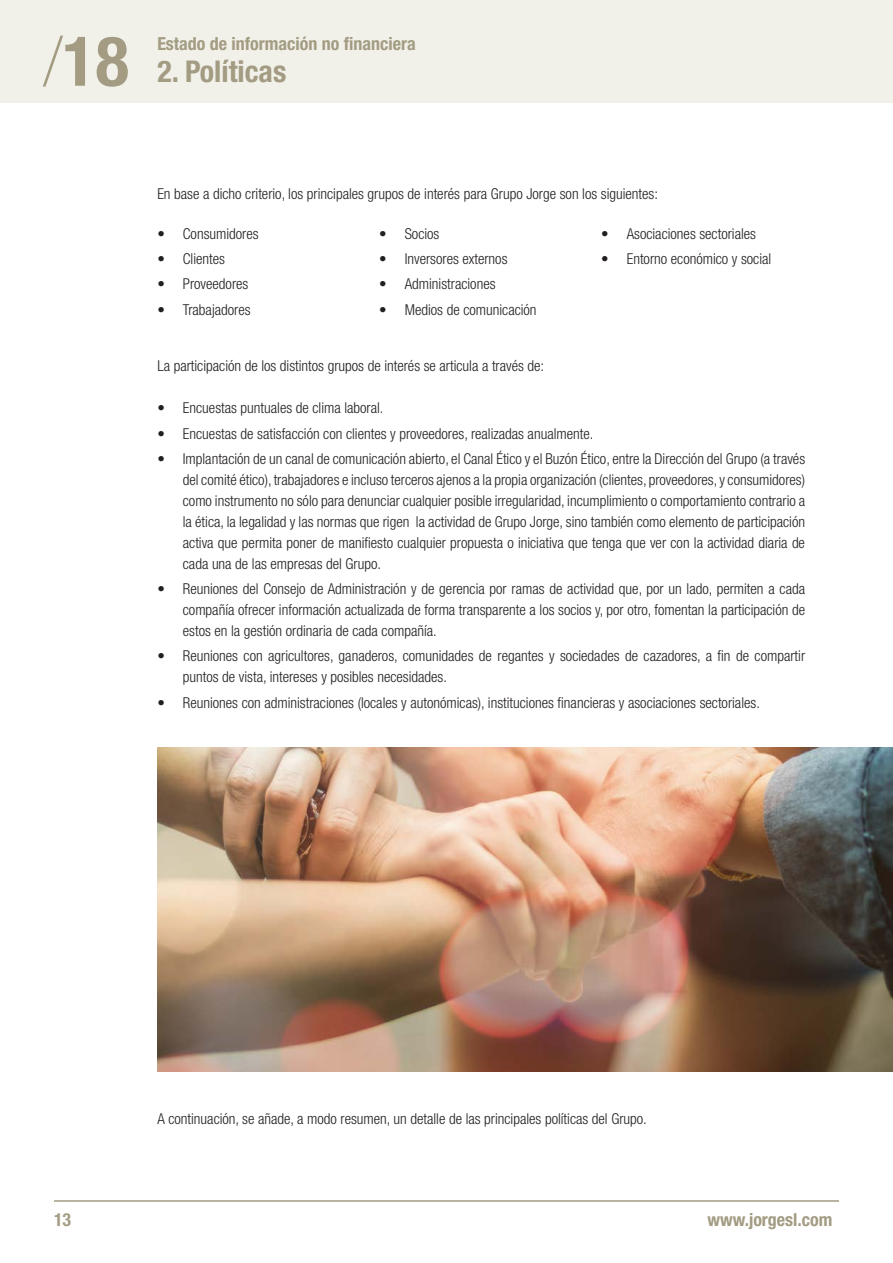
<style>
.page{position:relative;width:893px;height:1263px;background:#fff}
.page>*{position:absolute;margin:0;border:0;box-sizing:border-box;transform-origin:0 0}
.t1{font:700 condensed 69px "Helvetica Neue LT Std";color:#a39c82}
.t2{font:700 condensed 30px "Helvetica Neue LT Std";color:#a39c82}
.t3{font:700 condensed 18px "Helvetica Neue LT Std";color:#a39c82}
.lista_menos_interlin{font:300 condensed 15px/21px "Helvetica Neue LT Std";color:#231f20;text-align:justify}
.párrafo{font:300 condensed 15px "Helvetica Neue LT Std";color:#231f20}
.lista{font:300 condensed 15px "Helvetica Neue LT Std";color:#231f20}
.s1{font-weight:100}
</style>
<div class="page">
<div style="left:0;top:0;width:893px;height:102px;background:#f1f0e9"></div>
<hr style="left:54px;top:1200px;width:785px;height:2px;background:#a39c82">
<img style="left:157px;top:748px;width:735px;height:324px">
<h1 class="t1" style="left:43px;top:19px;width:87px"><span class="s1">/</span>18</h1>
<p class="t3" style="left:157px;top:33px;width:260px">Estado de información no financiera</p>
<p class="t2" style="left:157px;top:53px;width:131px">2. Políticas</p>
<p class="párrafo" style="left:157px;top:185px;width:502px">En base a dicho criterio, los principales grupos de interés para Grupo Jorge son los siguientes:</p>
<p class="lista_menos_interlin" style="left:157px;top:223px;width:103px">• Consumidores</p>
<p class="lista_menos_interlin" style="left:157px;top:248px;width:69px">• Clientes</p>
<p class="lista_menos_interlin" style="left:157px;top:273px;width:93px">• Proveedores</p>
<p class="lista_menos_interlin" style="left:157px;top:299px;width:95px">• Trabajadores</p>
<p class="lista_menos_interlin" style="left:379px;top:223px;width:62px">• Socios</p>
<p class="lista_menos_interlin" style="left:379px;top:248px;width:130px">• Inversores externos</p>
<p class="lista_menos_interlin" style="left:379px;top:273px;width:118px">• Administraciones</p>
<p class="lista_menos_interlin" style="left:379px;top:299px;width:159px">• Medios de comunicación</p>
<p class="lista_menos_interlin" style="left:601px;top:223px;width:156px">• Asociaciones sectoriales</p>
<p class="lista_menos_interlin" style="left:601px;top:248px;width:172px">• Entorno económico y social</p>
<p class="párrafo" style="left:157px;top:357px;width:388px">La participación de los distintos grupos de interés se articula a través de:</p>
<p class="lista_menos_interlin" style="left:157px;top:397px;width:228px">• Encuestas puntuales de clima laboral.</p>
<p class="lista_menos_interlin" style="left:157px;top:423px;width:438px">• Encuestas de satisfacción con clientes y proveedores, realizadas anualmente.</p>
<p class="lista_menos_interlin" style="left:183px;top:448px;width:624px;text-indent:-26px">• Implantación de un canal de comunicación abierto, el Canal Ético y el Buzón Ético, entre la Dirección del Grupo (a través del comité ético), trabajadores e incluso terceros ajenos a la propia organización (clientes, proveedores, y consumidores) como instrumento no sólo para denunciar cualquier posible irregularidad, incumplimiento o comportamiento contrario a la ética, la legalidad y las normas que rigen la actividad de Grupo Jorge, sino también como elemento de participación activa que permita poner de manifiesto cualquier propuesta o iniciativa que tenga que ver con la actividad diaria de cada una de las empresas del Grupo.</p>
<p class="lista_menos_interlin" style="left:183px;top:578px;width:624px;text-indent:-26px">• Reuniones del Consejo de Administración y de gerencia por ramas de actividad que, por un lado, permiten a cada compañía ofrecer información actualizada de forma transparente a los socios y, por otro, fomentan la participación de estos en la gestión ordinaria de cada compañía.</p>
<p class="lista_menos_interlin" style="left:183px;top:645px;width:624px;text-indent:-26px">• Reuniones con agricultores, ganaderos, comunidades de regantes y sociedades de cazadores, a fin de compartir puntos de vista, intereses y posibles necesidades.</p>
<p class="lista" style="left:157px;top:694px;width:604px">• Reuniones con administraciones (locales y autonómicas), instituciones financieras y asociaciones sectoriales.</p>
<p class="párrafo" style="left:157px;top:1110px;width:491px">A continuación, se añade, a modo resumen, un detalle de las principales políticas del Grupo.</p>
<p class="t3" style="left:54px;top:1209px;width:19px">13</p>
<p class="t3" style="left:707px;top:1209px;width:127px">www.jorgesl.com</p>
</div>
